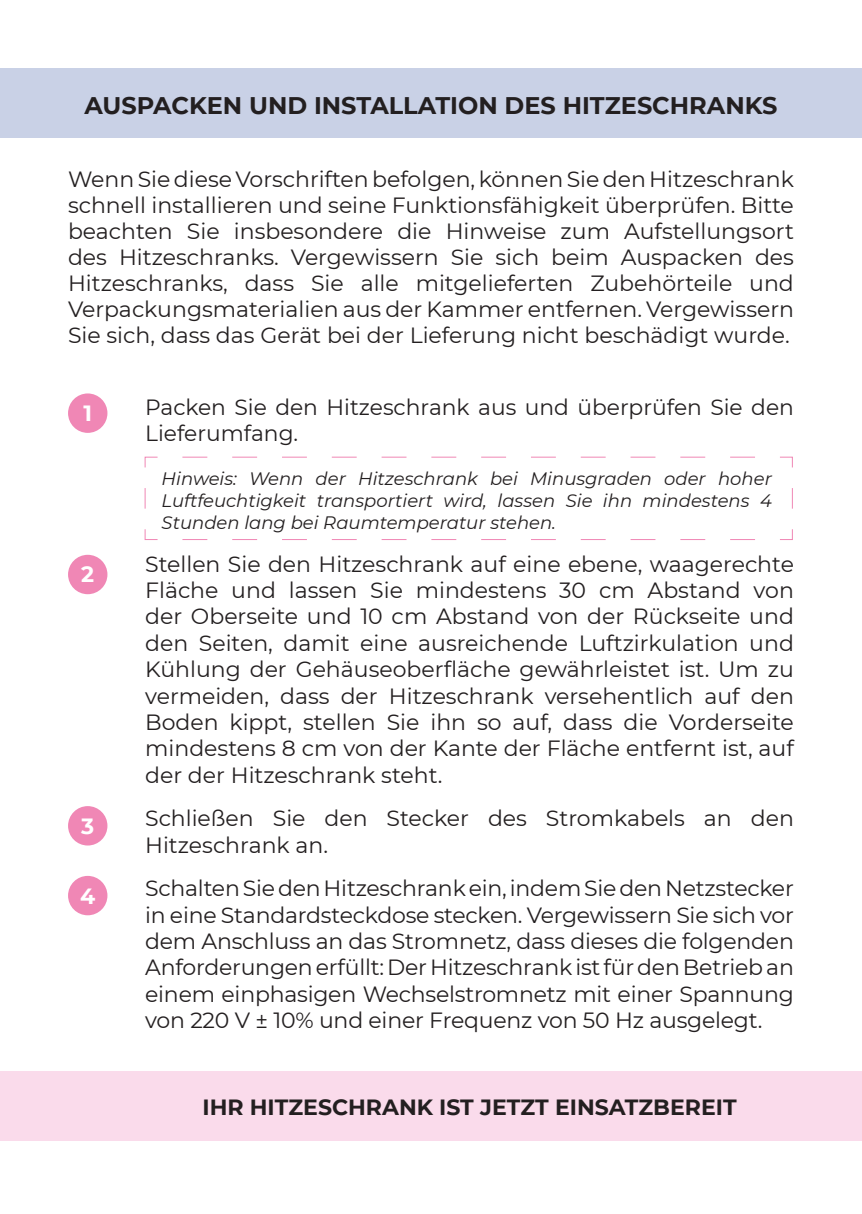
<style>
.page{position:relative;width:862px;height:1214px;background:#fff}
.page>*{position:absolute;margin:0;border:0;box-sizing:border-box;transform-origin:0 0}
.t1{font:700 24px "Montserrat";color:#231f20}
.t2{font:22px/26.4px "Montserrat";color:#231f20;text-align:justify}
.t3{font:700 22px "Montserrat";color:#231f20}
.t4{font:700 22px "Montserrat";color:#fff}
.t5{font:italic 18px/21.6px "Montserrat";color:#231f20;text-align:justify}
</style>
<div class="page">
<div style="left:0;top:1070px;width:862px;height:70px;background:#fadbeb"></div>
<div style="left:0;top:68px;width:862px;height:69px;background:#c9d1e6"></div>
<div style="left:68px;top:393px;width:39px;height:40px;background:#f087b5;border-radius:50%"></div>
<div style="left:68px;top:554px;width:39px;height:40px;background:#f087b5;border-radius:50%"></div>
<div style="left:68px;top:806px;width:39px;height:39px;background:#f087b5;border-radius:50%"></div>
<div style="left:68px;top:875px;width:39px;height:40px;background:#f087b5;border-radius:50%"></div>
<svg style="left:144px;top:456px;width:649px;height:84px"></svg>
<p class="t1" style="left:85px;top:93px;width:694px">AUSPACKEN UND INSTALLATION DES HITZESCHRANKS</p>
<p class="t2" style="left:68px;top:166px;width:727px">Wenn Sie diese Vorschriften befolgen, können Sie den Hitzeschrank schnell installieren und seine Funktionsfähigkeit überprüfen. Bitte beachten Sie insbesondere die Hinweise zum Aufstellungsort des Hitzeschranks. Vergewissern Sie sich beim Auspacken des Hitzeschranks, dass Sie alle mitgelieferten Zubehörteile und Verpackungsmaterialien aus der Kammer entfernen. Vergewissern Sie sich, dass das Gerät bei der Lieferung nicht beschädigt wurde.</p>
<p class="t4" style="left:83px;top:401px;width:10px">1</p>
<p class="t4" style="left:81px;top:562px;width:14px">2</p>
<p class="t4" style="left:81px;top:813px;width:15px">3</p>
<p class="t4" style="left:80px;top:883px;width:17px">4</p>
<p class="t2" style="left:145px;top:394px;width:650px">Packen Sie den Hitzeschrank aus und überprüfen Sie den<br>Lieferumfang.</p>
<p class="t5" style="left:162px;top:469px;width:612px">Hinweis: Wenn der Hitzeschrank bei Minusgraden oder hoher Luftfeuchtigkeit transportiert wird, lassen Sie ihn mindestens 4<br>Stunden lang bei Raumtemperatur stehen.</p>
<p class="t2" style="left:145px;top:551px;width:650px">Stellen Sie den Hitzeschrank auf eine ebene, waagerechte Fläche und lassen Sie mindestens 30 cm Abstand von der Oberseite und 10 cm Abstand von der Rückseite und den Seiten, damit eine ausreichende Luftzirkulation und Kühlung der Gehäuseoberfläche gewährleistet ist. Um zu vermeiden, dass der Hitzeschrank versehentlich auf den Boden kippt, stellen Sie ihn so auf, dass die Vorderseite mindestens 8 cm von der Kante der Fläche entfernt ist, auf der der Hitzeschrank steht.</p>
<p class="t2" style="left:145px;top:805px;width:650px">Schließen Sie den Stecker des Stromkabels an den<br>Hitzeschrank an.</p>
<p class="t2" style="left:145px;top:875px;width:650px">Schalten Sie den Hitzeschrank ein, indem Sie den Netzstecker in eine Standardsteckdose stecken. Vergewissern Sie sich vor dem Anschluss an das Stromnetz, dass dieses die folgenden Anforderungen erfüllt: Der Hitzeschrank ist für den Betrieb an einem einphasigen Wechselstromnetz mit einer Spannung von 220 V ± 10% und einer Frequenz von 50 Hz ausgelegt.</p>
<p class="t3" style="left:202px;top:1095px;width:535px">IHR HITZESCHRANK IST JETZT EINSATZBEREIT</p>
</div>
